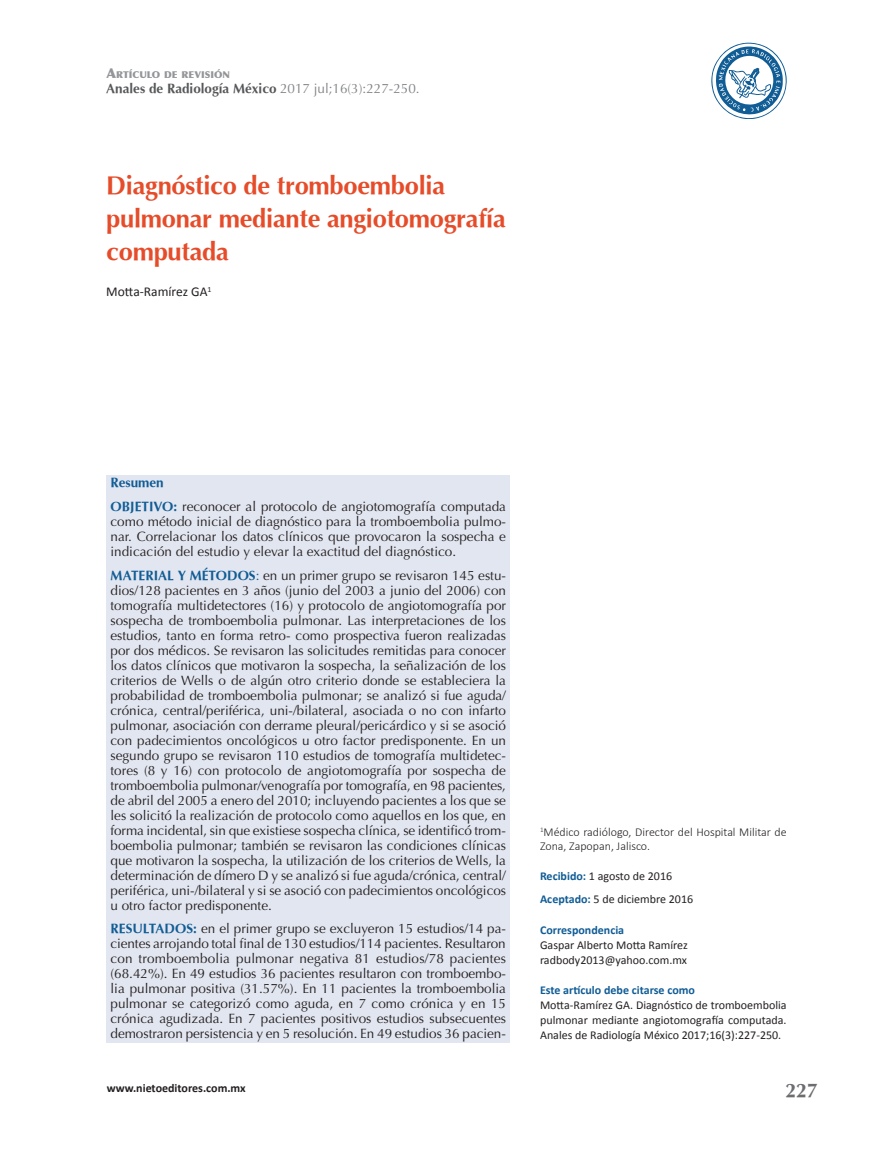
<style>
.page{position:relative;width:893px;height:1149px;background:#fff}
.page>*{position:absolute;margin:0;border:0;box-sizing:border-box;transform-origin:0 0}
.Título_principal{font:700 25.5px/33px "Optima";letter-spacing:-.01em;color:#e64c29}
.t1{font:700 19.5px "Optima";color:#6c6d70}
.Resumen_ESPAÑOL{font:13.5px/15px "Optima";color:#231f20;text-align:justify}
.t2{font:700 13.5px "Optima";color:#57585a}
.Autores{font:13.5px "Calibri";color:#231f20}
.Resumen_TITULO{font:700 13.5px "Optima";color:#105c95}
.Correspondencia{font:12px/15px "Calibri";color:#231f20;text-align:justify}
.Adscripciones{font:300 12px/13.5px "Calibri";color:#231f20}
.Recibido-Aceptado{font:12px "Calibri";color:#231f20}
.Correspondencia-2{font:700 12px "Calibri";color:#105c95}
.t3{font:700 12px "Calibri";color:#231f20}
.Sección{font:900 9.45px "Optima";color:#939598}
.s1{font-size:13.5px}
.s2{font-weight:400;color:#808285}
.s3{font-weight:700;color:#105c95}
.s4{color:#105c95}
</style>
<div class="page">
<div style="left:106px;top:475px;width:404px;height:567px;background:#e2e6f0"></div>
<svg style="left:711px;top:43px;width:76px;height:76px"></svg>
<p class="Sección" style="left:107px;top:69px;width:125px"><span class="s1">A</span>RTÍCULO DE REVISIÓN</p>
<p class="t2" style="left:106px;top:81px;width:315px">Anales de Radiología México <span class="s2">2017 jul;16(3):227-250.</span></p>
<p class="Título_principal" style="left:106px;top:169px;width:401px">Diagnóstico de tromboembolia pulmonar mediante angiotomografía computada</p>
<p class="Autores" style="left:106px;top:283px;width:107px">Motta-Ramírez GA<sup>1</sup></p>
<p class="Resumen_TITULO" style="left:111px;top:475px;width:55px">Resumen</p>
<p class="Resumen_ESPAÑOL" style="left:111px;top:499px;width:397px"><span class="s3">OBJETIVO:</span> reconocer al protocolo de angiotomografía computada como método inicial de diagnóstico para la tromboembolia pulmo&shy;nar. Correlacionar los datos clínicos que provocaron la sospecha e indicación del estudio y elevar la exactitud del diagnóstico.</p>
<p class="Resumen_ESPAÑOL" style="left:111px;top:567px;width:397px"><span class="s3">MATERIAL Y MÉTODOS</span><span class="s4">:</span> en un primer grupo se revisaron 145 estu&shy;dios/128 pacientes en 3 años (junio del 2003 a junio del 2006) con tomografía multidetectores (16) y protocolo de angiotomografía por sospecha de tromboembolia pulmonar. Las interpretaciones de los estudios, tanto en forma retro- como prospectiva fueron realizadas por dos médicos. Se revisaron las solicitudes remitidas para conocer los datos clínicos que motivaron la sospecha, la señalización de los criterios de Wells o de algún otro criterio donde se estableciera la probabilidad de tromboembolia pulmonar; se analizó si fue aguda/ crónica, central/periférica, uni-/bilateral, asociada o no con infarto pulmonar, asociación con derrame pleural/pericárdico y si se asoció con padecimientos oncológicos u otro factor predisponente. En un segundo grupo se revisaron 110 estudios de tomografía multidetec&shy;tores (8 y 16) con protocolo de angiotomografía por sospecha de tromboembolia pulmonar/venografía por tomografía, en 98 pacientes, de abril del 2005 a enero del 2010; incluyendo pacientes a los que se les solicitó la realización de protocolo como aquellos en los que, en forma incidental, sin que existiese sospecha clínica, se identificó trom&shy;boembolia pulmonar; también se revisaron las condiciones clínicas que motivaron la sospecha, la utilización de los criterios de Wells, la determinación de dímero D y se analizó si fue aguda/crónica, central/ periférica, uni-/bilateral y si se asoció con padecimientos oncológicos u otro factor predisponente.</p>
<p class="Resumen_ESPAÑOL" style="left:111px;top:921px;width:397px"><span class="s3">RESULTADOS:</span> en el primer grupo se excluyeron 15 estudios/14 pa&shy;cientes arrojando total final de 130 estudios/114 pacientes. Resultaron con tromboembolia pulmonar negativa 81 estudios/78 pacientes (68.42%). En 49 estudios 36 pacientes resultaron con tromboembo&shy;lia pulmonar positiva (31.57%). En 11 pacientes la tromboembolia pulmonar se categorizó como aguda, en 7 como crónica y en 15 crónica agudizada. En 7 pacientes positivos estudios subsecuentes demostraron persistencia y en 5 resolución. En 49 estudios 36 pacien-</p>
<p class="t3" style="left:107px;top:1079px;width:140px">www.nietoeditores.com.mx</p>
<p class="Adscripciones" style="left:540px;top:824px;width:248px"><sup>1</sup>Médico radiólogo, Director del Hospital Militar de<br>Zona, Zapopan, Jalisco.</p>
<p class="Recibido-Aceptado" style="left:540px;top:868px;width:134px"><span class="s3">Recibido:</span> 1 agosto de 2016</p>
<p class="Recibido-Aceptado" style="left:540px;top:890px;width:155px"><span class="s3">Aceptado:</span> 5 de diciembre 2016</p>
<p class="Correspondencia-2" style="left:540px;top:922px;width:86px">Correspondencia</p>
<p class="Correspondencia" style="left:540px;top:937px;width:149px">Gaspar Alberto Motta Ramírez</p>
<p class="Correspondencia" style="left:540px;top:952px;width:148px">radbody2013@yahoo.com.mx</p>
<p class="Correspondencia-2" style="left:540px;top:982px;width:156px">Este artículo debe citarse como</p>
<p class="Correspondencia" style="left:540px;top:997px;width:248px">Motta-Ramírez GA. Diagnóstico de tromboembolia pulmonar mediante angiotomografía computada.<br>Anales de Radiología México 2017;16(3):227-250.</p>
<h2 class="t1" style="left:785px;top:1079px;width:34px">227</h2>
</div>
